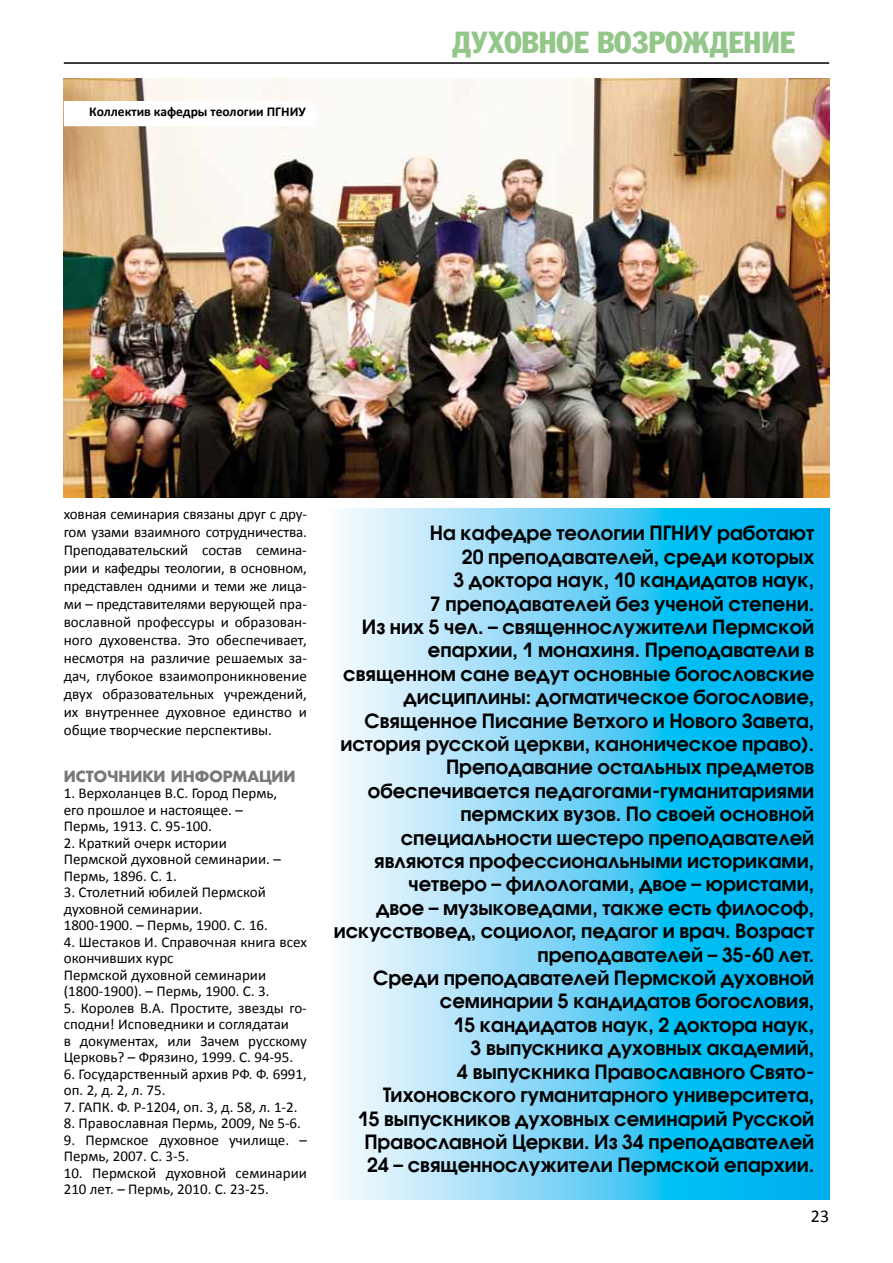
<style>
.page{position:relative;width:893px;height:1263px;background:#fff}
.page>*{position:absolute;margin:0;border:0;box-sizing:border-box;transform-origin:0 0}
.t1{font:30px "Fagot Condensed";color:#93c689}
.t2{font:700 19.5px/23.4px "Avant Garde Gothic C";color:#000;text-align:right}
.t3{font:18px "Calibri";color:#000}
.t4{font:15px/16.5px "Calibri";color:#000}
.t5{font:700 15px "Favorit C";color:#77787b}
.t6{font:700 13.5px "Calibri";color:#000}
</style>
<div class="page">
<hr style="left:64px;top:62px;width:765px;height:2px;background:#000">
<svg style="left:341px;top:508px;width:488px;height:691px;background:#64d0f6"></svg>
<img style="left:64px;top:79px;width:765px;height:418px">
<svg style="left:63px;top:100px;width:254px;height:27px"></svg>
<p class="t6" style="left:89px;top:104px;width:218px">Коллектив кафедры теологии ПГНИУ</p>
<h1 class="t1" style="left:452px;top:25px;width:345px">ДУХОВНОЕ ВОЗРОЖДЕНИЕ</h1>
<p class="t4" style="left:64px;top:505px;width:245px;line-height:18px;text-align:justify">ховная семинария связаны друг с дру&shy;гом узами взаимного сотрудничества.<br>Преподавательский состав семина&shy;рии и кафедры теологии, в основном, представлен одними и теми же лица&shy;ми – представителями верующей пра&shy;вославной профессуры и образован&shy;ного духовенства. Это обеспечивает, несмотря на различие решаемых за&shy;дач, глубокое взаимопроникновение двух образовательных учреждений, их внутреннее духовное единство и общие творческие перспективы.</p>
<p class="t5" style="left:64px;top:766px;width:233px">Источники информации</p>
<p class="t4" style="left:64px;top:784px;width:215px">1. Верхоланцев В.С. Город Пермь, его прошлое и настоящее. –<br>Пермь, 1913. С. 95-100.</p>
<p class="t4" style="left:64px;top:834px;width:219px">2. Краткий очерк истории<br>Пермской духовной семинарии. –<br>Пермь, 1896. С. 1.</p>
<p class="t4" style="left:64px;top:883px;width:206px">3. Столетний юбилей Пермской духовной семинарии.<br>1800-1900. – Пермь, 1900. С. 16.</p>
<p class="t4" style="left:64px;top:933px;width:245px">4. Шестаков И. Справочная книга всех окончивших курс<br>Пермской духовной семинарии (1800-1900). – Пермь, 1900. С. 3.</p>
<p class="t4" style="left:64px;top:999px;width:245px">5. Королев В.А. Простите, звезды го&shy;сподни! Исповедники и соглядатаи<br>в документах, или Зачем русскому Церковь? – Фрязино, 1999. С. 94-95.</p>
<p class="t4" style="left:64px;top:1065px;width:245px">6. Государственный архив РФ. Ф. 6991, оп. 2, д. 2, л. 75.</p>
<p class="t4" style="left:64px;top:1098px;width:235px">7. ГАПК. Ф. Р-1204, оп. 3, д. 58, л. 1-2.</p>
<p class="t4" style="left:64px;top:1114px;width:239px">8. Православная Пермь, 2009, № 5-6.</p>
<p class="t4" style="left:64px;top:1131px;width:245px">9. Пермское духовное училище. –<br>Пермь, 2007. С. 3-5.</p>
<p class="t4" style="left:64px;top:1164px;width:245px">10. Пермской духовной семинарии<br>210 лет. – Пермь, 2010. С. 23-25.</p>
<p class="t2" style="left:334px;top:521px;width:482px">На кафедре теологии ПГНИУ работают<br>20 преподавателей, среди которых<br>3 доктора наук, 10 кандидатов наук,<br>7 преподавателей без ученой степени.<br>Из них 5 чел. – священнослужители Пермской епархии, 1 монахиня. Преподаватели в священном сане ведут основные богословские дисциплины: догматическое богословие, Священное Писание Ветхого и Нового Завета, история русской церкви, каноническое право).<br>Преподавание остальных предметов обеспечивается педагогами-гуманитариями пермских вузов. По своей основной специальности шестеро преподавателей являются профессиональными историками, четверо – филологами, двое – юристами,<br>двое – музыковедами, также есть философ, искусствовед, социолог, педагог и врач. Возраст преподавателей – 35-60 лет.<br>Среди преподавателей Пермской духовной семинарии 5 кандидатов богословия,<br>15 кандидатов наук, 2 доктора наук,<br>3 выпускника духовных академий,<br>4 выпускника Православного Свято-Тихоновского гуманитарного университета,<br>15 выпускников духовных семинарий Русской Православной Церкви. Из 34 преподавателей<br>24 – священнослужители Пермской епархии.</p>
<p class="t3" style="left:811px;top:1205px;width:20px">23</p>
</div>
